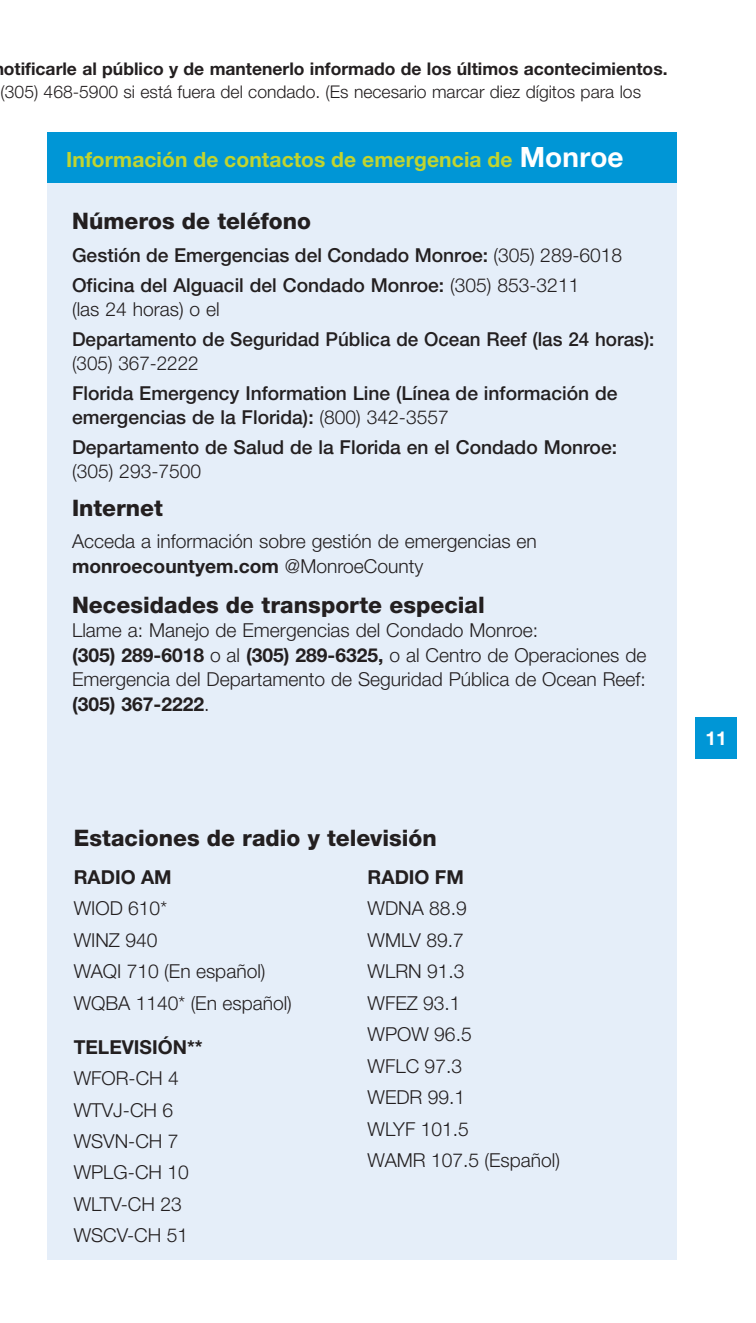
<style>
.page{position:relative;width:756px;height:1323px;background:#fff}
.page>*{position:absolute;margin:0;border:0;box-sizing:border-box;transform-origin:0 0}
.t1{font:800 22.75px "Helvetica Neue LT Std";color:#231f20}
.t2{font:700 21px "Helvetica Neue LT Std";letter-spacing:.005em;color:#c1d42f}
.t3{font:300 19.25px/31.5px "Helvetica Neue LT Std";color:#231f20}
.t4{font:500 19.25px/30.1px "Helvetica Neue LT Std";color:#231f20}
.t5{font:700 19.25px "Helvetica Neue LT Std";color:#231f20}
.t6{font:700 19.25px "Helvetica Neue LT Std";color:#fff}
.t7{font:300 17.5px "Helvetica Neue LT Std";color:#231f20}
.t8{font:700 17.5px "Helvetica Neue LT Std";color:#231f20}
.s1{font-size:28px;color:#fff}
.s2{font-weight:300}
.s3{font-weight:700}
</style>
<div class="page">
<div style="left:696px;top:717px;width:41px;height:42px;background:#0096d6"></div>
<div style="left:47px;top:132px;width:630px;height:1128px;background:#e5eef9"></div>
<div style="left:47px;top:132px;width:630px;height:51px;background:#0096d6"></div>
<p class="t8" style="left:4px;top:58px;width:665px">otificarle al público y de mantenerlo informado de los últimos acontecimientos.</p>
<p class="t7" style="left:1px;top:81px;width:642px">(305) 468-5900 si está fuera del condado. (Es necesario marcar diez dígitos para los</p>
<p class="t2" style="left:66px;top:147px;width:559px">Información de contactos de emergencia de <span class="s1">Monroe</span></p>
<p class="t1" style="left:72px;top:208px;width:240px">Números de teléfono</p>
<p class="t4" style="left:72px;top:239px;width:552px">Gestión de Emergencias del Condado Monroe: <span class="s2">(305) 289-6018<br></span>Oficina del Alguacil del Condado Monroe: <span class="s2">(305) 853-3211</span></p>
<p class="t3" style="left:72px;top:293px;width:149px">(las 24 horas) o el</p>
<p class="t4" style="left:72px;top:324px;width:584px">Departamento de Seguridad Pública de Ocean Reef (las 24 horas):</p>
<p class="t3" style="left:72px;top:347px;width:128px">(305) 367-2222</p>
<p class="t4" style="left:72px;top:381px;width:547px;line-height:24.5px">Florida Emergency Information Line (Línea de información de emergencias de la Florida): <span class="s2">(800) 342-3557</span></p>
<p class="t4" style="left:72px;top:432px;width:547px">Departamento de Salud de la Florida en el Condado Monroe:</p>
<p class="t3" style="left:72px;top:455px;width:131px">(305) 293-7500</p>
<p class="t1" style="left:72px;top:494px;width:92px">Internet</p>
<p class="t3" style="left:72px;top:529px;width:466px;line-height:24.5px">Acceda a información sobre gestión de emergencias en <span class="s3">monroecountyem.com</span> @MonroeCounty</p>
<p class="t1" style="left:72px;top:591px;width:414px">Necesidades de transporte especial</p>
<p class="t3" style="left:72px;top:618px;width:576px;line-height:24.5px">Llame a: Manejo de Emergencias del Condado Monroe:<br><span class="s3">(305) 289-6018</span> o al <span class="s3">(305) 289-6325,</span> o al Centro de Operaciones de Emergencia del Departamento de Seguridad Pública de Ocean Reef: <span class="s3">(305) 367-2222</span>.</p>
<p class="t1" style="left:74px;top:824px;width:365px">Estaciones de radio y televisión</p>
<p class="t5" style="left:74px;top:865px;width:100px">RADIO AM</p>
<p class="t3" style="left:74px;top:892px;width:220px">WIOD 610*<br>WINZ 940<br>WAQI 710 (En español)<br>WQBA 1140* (En español)</p>
<p class="t5" style="left:74px;top:1035px;width:131px">TELEVISIÓN**</p>
<p class="t3" style="left:74px;top:1062px;width:117px">WFOR-CH 4<br>WTVJ-CH 6<br>WSVN-CH 7<br>WPLG-CH 10<br>WLTV-CH 23<br>WSCV-CH 51</p>
<p class="t5" style="left:368px;top:865px;width:98px">RADIO FM</p>
<p class="t3" style="left:368px;top:892px;width:194px">WDNA 88.9<br>WMLV 89.7<br>WLRN 91.3<br>WFEZ 93.1<br>WPOW 96.5<br>WFLC 97.3<br>WEDR 99.1<br>WLYF 101.5<br>WAMR 107.5 (Español)</p>
<p class="t6" style="left:706px;top:726px;width:23px">11</p>
</div>
